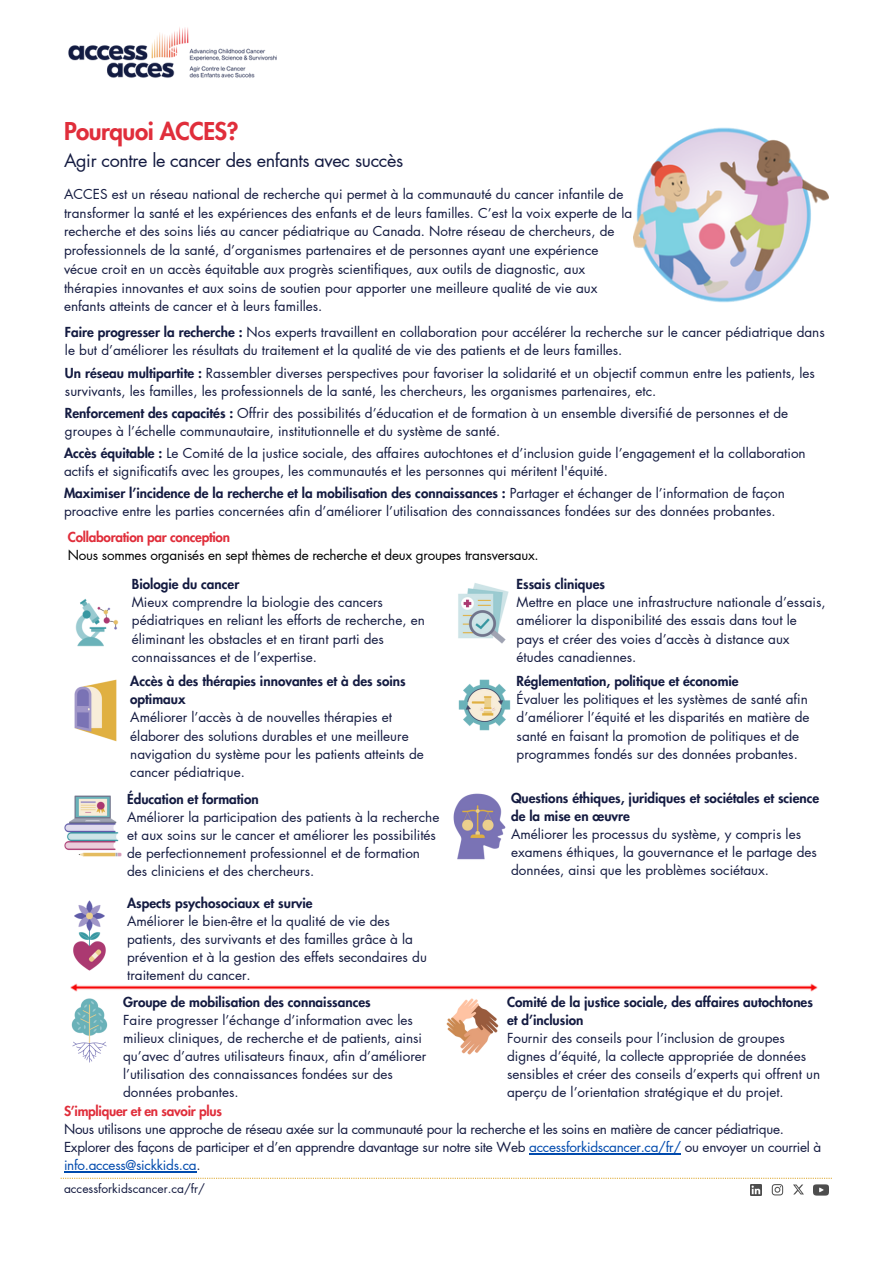
<style>
.page{position:relative;width:894px;height:1264px;background:#fff}
.page>*{position:absolute;margin:0;border:0;box-sizing:border-box;transform-origin:0 0}
.t1{font:800 24px "Futura LT Pro";letter-spacing:-.02em;color:#e02e3b}
.t2{font:18px "Futura LT Pro";letter-spacing:-.02em;color:#141b41}
.t3{font:13.5px/18px "Futura LT Pro";color:#141b41}
.t4{font:13.5px/18px "Futura LT Pro";letter-spacing:-.02em;color:#141b41}
.t5{font:13.5px/18px "Futura LT Pro";letter-spacing:-.02em;color:#000}
.t6{font:12px "Futura LT Pro";color:#141b41}
.s1{font-weight:800}
.s2{font-weight:800;color:#e02e3b}
.s3{color:#004aad}
</style>
<div class="page">
<img style="left:68px;top:27px;width:209px;height:51px">
<img style="left:814px;top:1195px;width:14px;height:1px">
<svg style="left:61px;top:1177px;width:770px;height:18px"></svg>
<img style="left:633px;top:127px;width:194px;height:176px">
<hr style="left:529px;top:1152px;width:151px;height:2px;background:#004aad">
<hr style="left:64px;top:1170px;width:132px;height:2px;background:#004aad">
<img style="left:458px;top:583px;width:51px;height:61px">
<img style="left:74px;top:679px;width:43px;height:63px">
<img style="left:458px;top:679px;width:53px;height:52px">
<img style="left:64px;top:795px;width:57px;height:62px">
<img style="left:453px;top:793px;width:53px;height:67px">
<img style="left:73px;top:900px;width:33px;height:71px">
<img style="left:70px;top:983px;width:748px;height:9px">
<img style="left:71px;top:998px;width:37px;height:65px">
<img style="left:446px;top:998px;width:53px;height:56px">
<img style="left:75px;top:598px;width:44px;height:49px">
<h1 class="t1" style="left:64px;top:121px;width:176px">Pourquoi ACCES?</h1>
<h1 class="t2" style="left:64px;top:152px;width:340px">Agir contre le cancer des enfants avec succès</h1>
<h2 class="t3" style="left:64px;top:185px;width:569px;line-height:18.8px">ACCES est un réseau national de recherche qui permet à la communauté du cancer infantile de transformer la santé et les expériences des enfants et de leurs familles. C’est la voix experte de la recherche et des soins liés au cancer pédiatrique au Canada. Notre réseau de chercheurs, de professionnels de la santé, d’organismes partenaires et de personnes ayant une expérience vécue croit en un accès équitable aux progrès scientifiques, aux outils de diagnostic, aux thérapies innovantes et aux soins de soutien pour apporter une meilleure qualité de vie aux enfants atteints de cancer et à leurs familles.</h2>
<h2 class="t3" style="left:65px;top:324px;width:761px"><span class="s1">Faire progresser la recherche :</span> Nos experts travaillent en collaboration pour accélérer la recherche sur le cancer pédiatrique dans le but d’améliorer les résultats du traitement et la qualité de vie des patients et de leurs familles.</h2>
<p class="t3" style="left:65px;top:364px;width:751px"><span class="s1">Un réseau multipartite :</span> Rassembler diverses perspectives pour favoriser la solidarité et un objectif commun entre les patients, les survivants, les familles, les professionnels de la santé, les chercheurs, les organismes partenaires, etc.</p>
<h2 class="t3" style="left:65px;top:404px;width:724px"><span class="s1">Renforcement des capacités :</span> Offrir des possibilités d’éducation et de formation à un ensemble diversifié de personnes et de groupes à l’échelle communautaire, institutionnelle et du système de santé.</h2>
<p class="t3" style="left:64px;top:444px;width:743px"><span class="s1">Accès équitable :</span> Le Comité de la justice sociale, des affaires autochtones et d’inclusion guide l’engagement et la collaboration actifs et significatifs avec les groupes, les communautés et les personnes qui méritent l'équité.</p>
<p class="t3" style="left:64px;top:484px;width:722px"><span class="s1">Maximiser l’incidence de la recherche et la mobilisation des connaissances :</span> Partager et échanger de l’information de façon proactive entre les parties concernées afin d’améliorer l’utilisation des connaissances fondées sur des données probantes.</p>
<h2 class="t5" style="left:68px;top:528px;width:472px"><span class="s2">Collaboration par conception<br></span>Nous sommes organisés en sept thèmes de recherche et deux groupes transversaux.</h2>
<h2 class="t3" style="left:132px;top:576px;width:294px"><span class="s1">Biologie du cancer<br></span>Mieux comprendre la biologie des cancers pédiatriques en reliant les efforts de recherche, en éliminant les obstacles et en tirant parti des connaissances et de l’expertise.</h2>
<h2 class="t3" style="left:516px;top:576px;width:310px"><span class="s1">Essais cliniques<br></span>Mettre en place une infrastructure nationale d’essais, améliorer la disponibilité des essais dans tout le pays et créer des voies d’accès à distance aux études canadiennes.</h2>
<h2 class="t3" style="left:130px;top:673px;width:295px"><span class="s1">Accès à des thérapies innovantes et à des soins optimaux<br></span>Améliorer l’accès à de nouvelles thérapies et élaborer des solutions durables et une meilleure navigation du système pour les patients atteints de cancer pédiatrique.</h2>
<h2 class="t3" style="left:516px;top:673px;width:294px"><span class="s1">Réglementation, politique et économie<br></span>Évaluer les politiques et les systèmes de santé afin d’améliorer l’équité et les disparités en matière de santé en faisant la promotion de politiques et de programmes fondés sur des données probantes.</h2>
<h2 class="t3" style="left:127px;top:790px;width:314px"><span class="s1">Éducation et formation<br></span>Améliorer la participation des patients à la recherche et aux soins sur le cancer et améliorer les possibilités de perfectionnement professionnel et de formation des cliniciens et des chercheurs.</h2>
<h2 class="t3" style="left:511px;top:789px;width:309px"><span class="s1">Questions éthiques, juridiques et sociétales et science de la mise en œuvre<br></span>Améliorer les processus du système, y compris les examens éthiques, la gouvernance et le partage des données, ainsi que les problèmes sociétaux.</h2>
<p class="t3" style="left:127px;top:894px;width:301px"><span class="s1">Aspects psychosociaux et survie<br></span>Améliorer le bien-être et la qualité de vie des patients, des survivants et des familles grâce à la prévention et à la gestion des effets secondaires du traitement du cancer.</p>
<h2 class="t3" style="left:123px;top:993px;width:305px"><span class="s1">Groupe de mobilisation des connaissances<br></span>Faire progresser l’échange d’information avec les milieux cliniques, de recherche et de patients, ainsi qu’avec d’autres utilisateurs finaux, afin d’améliorer l’utilisation des connaissances fondées sur des données probantes.</h2>
<p class="t3" style="left:507px;top:993px;width:314px"><span class="s1">Comité de la justice sociale, des affaires autochtones et d’inclusion<br></span>Fournir des conseils pour l’inclusion de groupes dignes d’équité, la collecte appropriée de données sensibles et créer des conseils d’experts qui offrent un aperçu de l’orientation stratégique et du projet.</p>
<p class="t4" style="left:64px;top:1102px;width:758px"><span class="s2">S’impliquer et en savoir plus<br></span>Nous utilisons une approche de réseau axée sur la communauté pour la recherche et les soins en matière de cancer pédiatrique.<br>Explorer des façons de participer et d’en apprendre davantage sur notre site Web <span class="s3">accessforkidscancer.ca/fr/</span> ou envoyer un courriel à <span class="s3">info.access@sickkids.ca</span>.</p>
<p class="t6" style="left:64px;top:1183px;width:142px">accessforkidscancer.ca/fr/</p>
</div>
